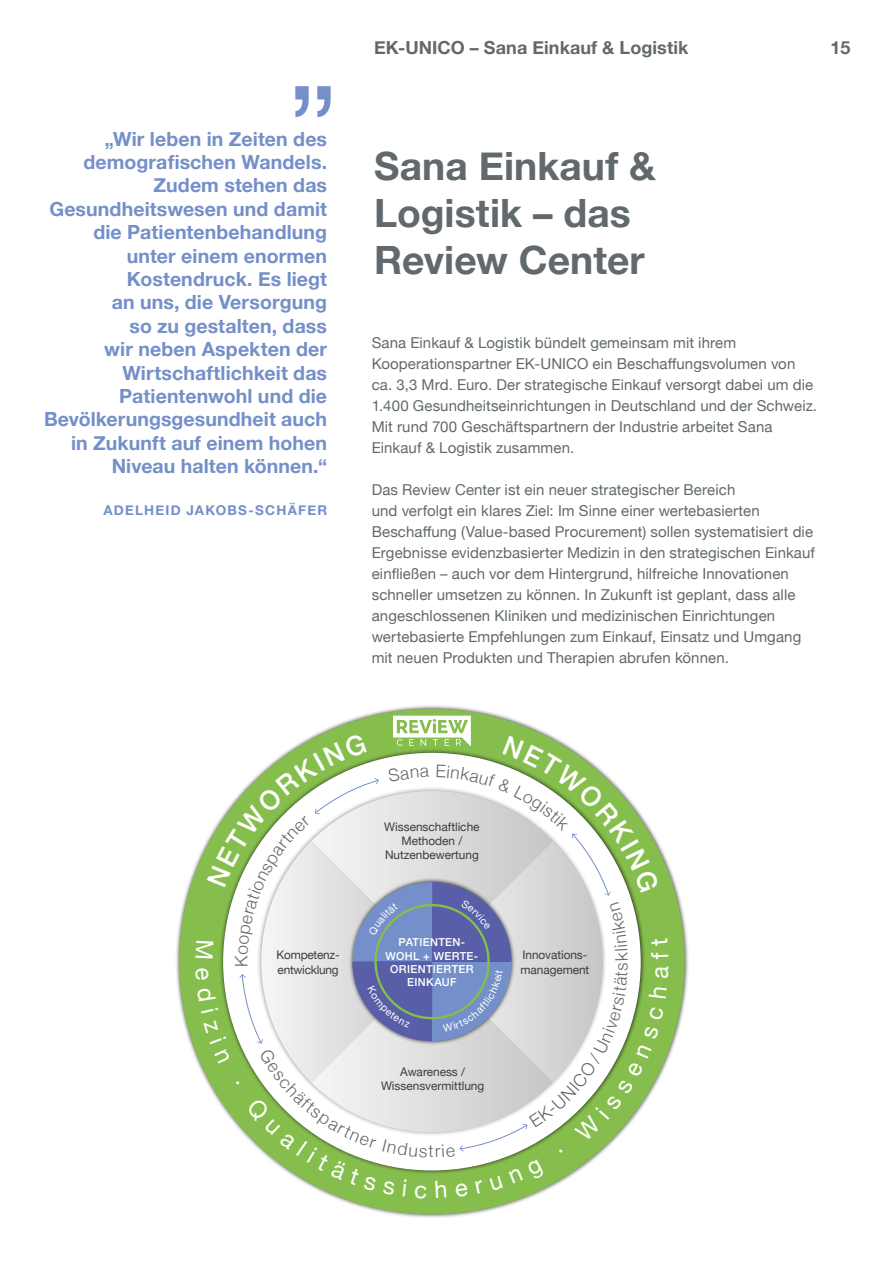
<style>
.page{position:relative;width:893px;height:1263px;background:#fff}
.page>*{position:absolute;margin:0;border:0;box-sizing:border-box;transform-origin:0 0}
.Abschnittstitel_Seite___schwarz{font:700 39px/46.8px "Helvetica Neue";color:#61696d}
.Abschnittstitel_Seite___schwarz-2{font:700 19.5px/23.4px "Helvetica Neue";letter-spacing:.005em;color:#748fc9;text-align:right}
.t1{font:700 18px "Helvetica Neue";letter-spacing:.005em;color:#61696d}
.t2{font:300 17.4px "Helvetica Neue";color:#61696d}
.Abschnittstitel_Seite___schwarz-3{font:15px/21px "Helvetica Neue";letter-spacing:.005em;color:#61696d}
.Abschnittstitel_Seite___schwarz-4{font:700 13.5px "Helvetica Neue";letter-spacing:.09em;color:#748fc9}
.t3{font:11.85px/14.2px "Helvetica Neue";color:#3c3c3b;text-align:center}
.t4{font:11.85px/14.2px "Helvetica Neue";letter-spacing:-.02em;color:#3c3c3b}
.t5{font:500 11.1px/13.2px "Helvetica Neue";letter-spacing:.03em;color:#fff;text-align:center}
</style>
<div class="page">
<div style="left:174px;top:704px;width:515px;height:515px;background:#000;opacity:.75"></div>
<svg style="left:179px;top:709px;width:506px;height:505px"></svg>
<svg style="left:295px;top:86px;width:36px;height:31px"></svg>
<svg style="left:195px;top:716px;width:474px;height:482px"></svg>
<p class="Abschnittstitel_Seite___schwarz-2" style="left:44px;top:127px;width:284px">„Wir leben in Zeiten des demografischen Wandels.<br>Zudem stehen das<br>Gesundheitswesen und damit die Patientenbehandlung unter einem enormen<br>Kostendruck. Es liegt<br>an uns, die Versorgung<br>so zu gestalten, dass<br>wir neben Aspekten der<br>Wirtschaftlichkeit das<br>Patientenwohl und die<br>Bevölkerungsgesundheit auch in Zukunft auf einem hohen<br>Niveau halten können.“</p>
<p class="Abschnittstitel_Seite___schwarz-4" style="left:103px;top:499px;width:225px">ADELHEID JAKOBS-SCHÄFER</p>
<p class="t1" style="left:374px;top:33px;width:316px">EK-UNICO – Sana Einkauf &amp; Logistik</p>
<p class="t1" style="left:830px;top:33px;width:22px">15</p>
<p class="Abschnittstitel_Seite___schwarz" style="left:374px;top:144px;width:283px">Sana Einkauf &amp;<br>Logistik – das<br>Review Center</p>
<p class="Abschnittstitel_Seite___schwarz-3" style="left:372px;top:333px;width:447px">Sana Einkauf &amp; Logistik bündelt gemeinsam mit ihrem Kooperationspartner EK-UNICO ein Beschaffungsvolumen von ca. 3,3 Mrd. Euro. Der strategische Einkauf versorgt dabei um die 1.400 Gesundheitseinrichtungen in Deutschland und der Schweiz.<br>Mit rund 700 Geschäftspartnern der Industrie arbeitet Sana Einkauf &amp; Logistik zusammen.</p>
<p class="Abschnittstitel_Seite___schwarz-3" style="left:372px;top:480px;width:445px">Das Review Center ist ein neuer strategischer Bereich<br>und verfolgt ein klares Ziel: Im Sinne einer wertebasierten Beschaffung (Value-based Procurement) sollen systematisiert die Ergebnisse evidenzbasierter Medizin in den strategischen Einkauf einfließen – auch vor dem Hintergrund, hilfreiche Innovationen schneller umsetzen zu können. In Zukunft ist geplant, dass alle angeschlossenen Kliniken und medizinischen Einrichtungen wertebasierte Empfehlungen zum Einkauf, Einsatz und Umgang mit neuen Produkten und Therapien abrufen können.</p>
<p class="t2" style="left:227px;top:967px;width:13px;rotate:-90deg">K</p>
<p class="t4" style="left:277px;top:949px;width:64px">Kompetenz&shy;entwicklung</p>
<p class="t3" style="left:384px;top:820px;width:97px">Wissenschaftliche<br>Methoden /<br>Nutzenbewertung</p>
<p class="t5" style="left:386px;top:935px;width:94px">PATIENTEN-<br>WOHL + WERTE-<br>ORIENTIERTER<br>EINKAUF</p>
<p class="t3" style="left:381px;top:1065px;width:105px">Awareness /<br>Wissensvermittlung</p>
<p class="t2" style="left:429px;top:1137px;width:7px">t</p>
<p class="t3" style="left:521px;top:949px;width:70px;text-align:left">Innovations&shy;management</p>
</div>
